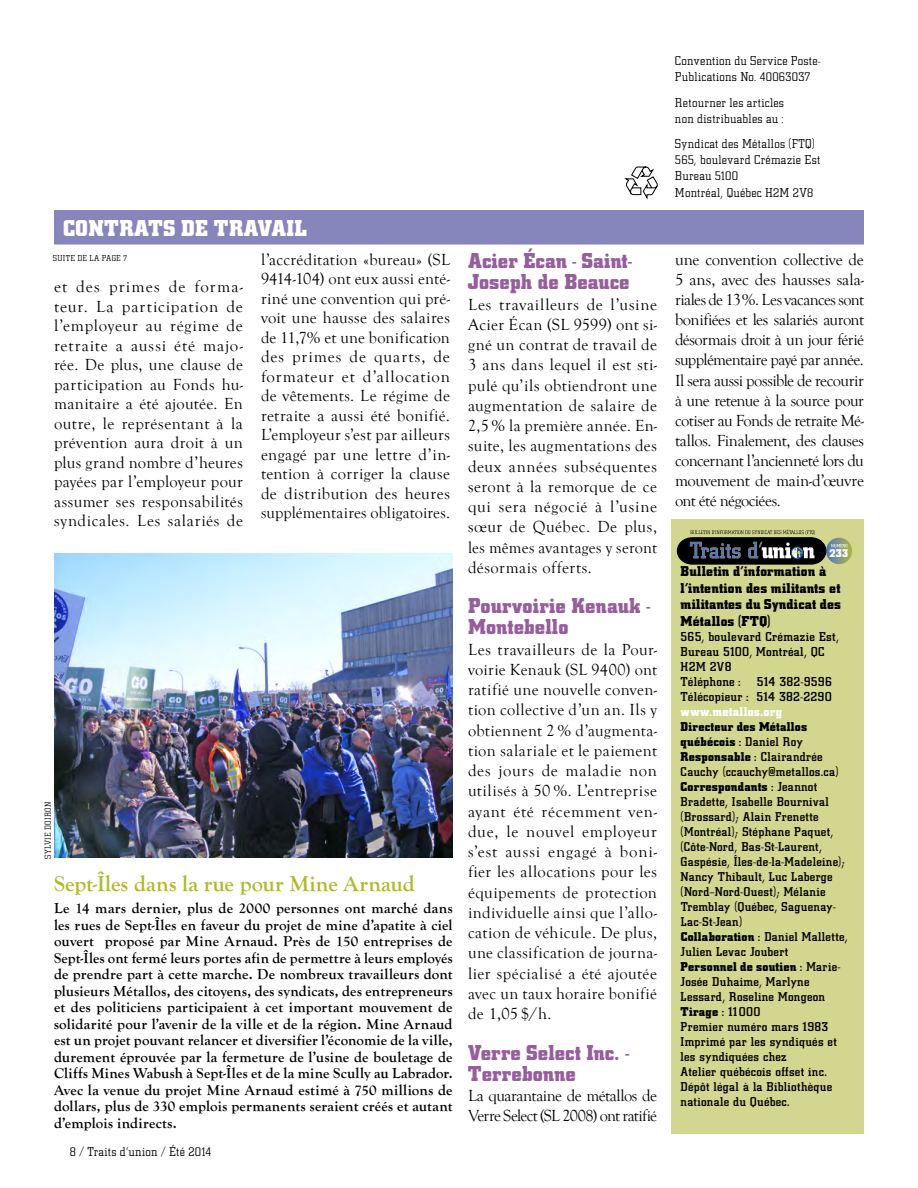
<style>
.page{position:relative;width:918px;height:1188px;background:#fff}
.page>*{position:absolute;margin:0;border:0;box-sizing:border-box;transform-origin:0 0}
.t1{font:700 24px "City D";letter-spacing:.01em;color:#fff}
.t2{font:700 22.5px/21px "City D";letter-spacing:.005em;color:#965e9d}
.t3{font:700 22.5px "Goudy Old Style T";letter-spacing:.005em;color:#b0ba25}
.t4{font:16.5px/20.2px "Goudy Old Style T";letter-spacing:.015em;color:#000;text-align:justify}
.t5{font:16.5px/20.1px "Goudy Old Style T";letter-spacing:-.03em;color:#000}
.t6{font:700 15px/16.5px "Goudy Old Style T";letter-spacing:.015em;color:#000;text-align:justify}
.t7{font:700 15px/16.5px "City D";letter-spacing:.02em;color:#000}
.t8{font:13.5px/16.2px "City D Ligh";letter-spacing:.02em;color:#000}
.t9{font:500 13.5px/15px "City D";letter-spacing:.015em;color:#000}
.t10{font:700 13.5px "City D";color:#fff}
.t11{font:500 13.35px/15px "City D";letter-spacing:.02em;color:#000}
.t12{font:700 11.7px "City D";color:#fff}
.t13{font:9px "City D Ligh";letter-spacing:.04em;color:#000}
.s1{font-weight:700}
</style>
<div class="page">
<svg style="left:624px;top:166px;width:34px;height:34px"></svg>
<div style="left:54px;top:210px;width:810px;height:35px;background:#8786bc"></div>
<div style="left:672px;top:520px;width:192px;height:614px;background:#d3d68f"></div>
<svg style="left:826px;top:538px;width:26px;height:26px"></svg>
<svg style="left:677px;top:530px;width:170px;height:34px"></svg>
<img style="left:54px;top:554px;width:399px;height:304px">
<h1 class="t1" style="left:63px;top:214px;width:245px">Contrats de travail</h1>
<p class="t4" style="left:261px;top:250px;width:191px;line-height:19.5px">l’accréditation «bureau» (SL 9414-104) ont eux aussi enté&shy;riné une convention qui pré&shy;voit une hausse des salaires de 11,7% et une bonification des primes de quarts, de formateur et d’allocation de vêtements. Le régime de retraite a aussi été bonifié.<br>L’employeur s’est par ailleurs engagé par une lettre d’in&shy;tention à corriger la clause de distribution des heures supplémentaires obligatoires.</p>
<h2 class="t2" style="left:468px;top:250px;width:165px">Acier Écan - Saint-<br>Joseph de Beauce</h2>
<p class="t13" style="left:53px;top:253px;width:76px">Suite de la page 7</p>
<p class="t4" style="left:54px;top:277px;width:191px;line-height:19.5px">et des primes de forma&shy;teur. La participation de l’employeur au régime de retraite a aussi été majo&shy;rée. De plus, une clause de participation au Fonds hu&shy;manitaire a été ajoutée. En outre, le représentant à la prévention aura droit à un plus grand nombre d’heures payées par l’employeur pour assumer ses responsabilités syndicales. Les salariés de</p>
<p class="t4" style="left:468px;top:295px;width:191px">Les travailleurs de l’usine Acier Écan (SL 9599) ont si&shy;gné un contrat de travail de 3 ans dans lequel il est sti&shy;pulé qu’ils obtiendront une augmentation de salaire de 2,5 % la première année. En&shy;suite, les augmentations des deux années subséquentes seront à la remorque de ce qui sera négocié à l’usine sœur de Québec. De plus, les mêmes avantages y seront désormais offerts.</p>
<h2 class="t2" style="left:468px;top:595px;width:184px">Pourvoirie Kenauk -<br>Montebello</h2>
<p class="t4" style="left:468px;top:640px;width:191px">Les travailleurs de la Pour&shy;voirie Kenauk (SL 9400) ont ratifié une nouvelle conven&shy;tion collective d’un an. Ils y obtiennent 2 % d’augmenta&shy;tion salariale et le paiement des jours de maladie non utilisés à 50 %. L’entreprise ayant été récemment ven&shy;due, le nouvel employeur s’est aussi engagé à boni&shy;fier les allocations pour les équipements de protection individuelle ainsi que l’allo&shy;cation de véhicule. De plus, une classification de journa&shy;lier spécialisé a été ajoutée avec un taux horaire bonifié de 1,05 $/h.</p>
<h2 class="t2" style="left:468px;top:1041px;width:163px">Verre Select Inc. -<br>Terrebonne</h2>
<p class="t5" style="left:468px;top:1086px;width:191px">La quarantaine de métallos de<br>Verre Select (SL 2008) ont ratifié</p>
<p class="t13" style="left:43px;top:859px;width:58px;rotate:-90deg">Sylvie Doiron</p>
<h2 class="t3" style="left:54px;top:871px;width:362px">Sept-Îles dans la rue pour Mine Arnaud</h2>
<p class="t6" style="left:54px;top:900px;width:400px">Le 14 mars dernier, plus de 2000 personnes ont marché dans les rues de Sept-Îles en faveur du projet de mine d’apatite à ciel ouvert proposé par Mine Arnaud. Près de 150 entreprises de Sept-Îles ont fermé leurs portes afin de permettre à leurs employés de prendre part à cette marche. De nombreux travailleurs dont plusieurs Métallos, des citoyens, des syndicats, des entrepreneurs et des politiciens participaient à cet important mouvement de solidarité pour l’avenir de la ville et de la région. Mine Arnaud est un projet pouvant relancer et diversifier l’économie de la ville, durement éprouvée par la fermeture de l’usine de bouletage de Cliffs Mines Wabush à Sept-Îles et de la mine Scully au Labrador.<br>Avec la venue du projet Mine Arnaud estimé à 750 millions de dollars, plus de 330 emplois permanents seraient créés et autant d’emplois indirects.</p>
<p class="t8" style="left:70px;top:1144px;width:143px">8 / Traits d’union / Été 2014</p>
<p class="t8" style="left:675px;top:53px;width:147px">Convention du Service Poste-<br>Publications No. 40063037</p>
<p class="t8" style="left:675px;top:94px;width:111px">Retourner les articles non distribuables au :</p>
<p class="t8" style="left:675px;top:135px;width:147px">Syndicat des Métallos (FTQ)<br>565, boulevard Crémazie Est<br>Bureau 5100<br>Montréal, Québec H2M 2V8</p>
<p class="t4" style="left:675px;top:250px;width:191px">une convention collective de 5 ans, avec des hausses sala&shy;riales de 13%. Les vacances sont bonifiées et les salariés auront désormais droit à un jour férié supplémentaire payé par année.<br>Il sera aussi possible de recourir à une retenue à la source pour cotiser au Fonds de retraite Mé&shy;tallos. Finalement, des clauses concernant l’ancienneté lors du mouvement de main-d’œuvre ont été négociées.</p>
<p class="t12" style="left:830px;top:546px;width:20px">233</p>
<p class="t7" style="left:681px;top:563px;width:162px">Bulletin d’information à l’intention des militants et militantes du Syndicat des<br>Métallos (FTQ)</p>
<p class="t9" style="left:681px;top:629px;width:160px">565, boulevard Crémazie Est,<br>Bureau 5100, Montréal, QC<br>H2M 2V8<br>Téléphone : 514 382-9596<br>Télécopieur : 514 382-2290</p>
<p class="t10" style="left:681px;top:704px;width:103px">www.metallos.org</p>
<p class="t11" style="left:681px;top:719px;width:168px"><span class="s1">Directeur des Métallos québécois</span> : Daniel Roy<br><span class="s1">Responsable</span> : Clairandrée<br>Cauchy (ccauchy@metallos.ca)<br><span class="s1">Correspondants</span> : Jeannot<br>Bradette, Isabelle Bournival (Brossard); Alain Frenette (Montréal); Stéphane Paquet, (Côte-Nord, Bas-St-Laurent,<br>Gaspésie, Îles-de-la-Madeleine);<br>Nancy Thibault, Luc Laberge (Nord–Nord-Ouest); Mélanie<br>Tremblay (Québec, Saguenay-<br>Lac-St-Jean)<br><span class="s1">Collaboration</span> : Daniel Mallette,<br>Julien Levac Joubert<br><span class="s1">Personnel de soutien</span> : Marie-<br>Josée Duhaime, Marlyne<br>Lessard, Roseline Mongeon<br><span class="s1">Tirage</span> : 11000<br>Premier numéro mars 1983<br>Imprimé par les syndiqués et les syndiquées chez<br>Atelier québécois offset inc.<br>Dépôt légal à la Bibliothèque nationale du Québec.</p>
</div>
